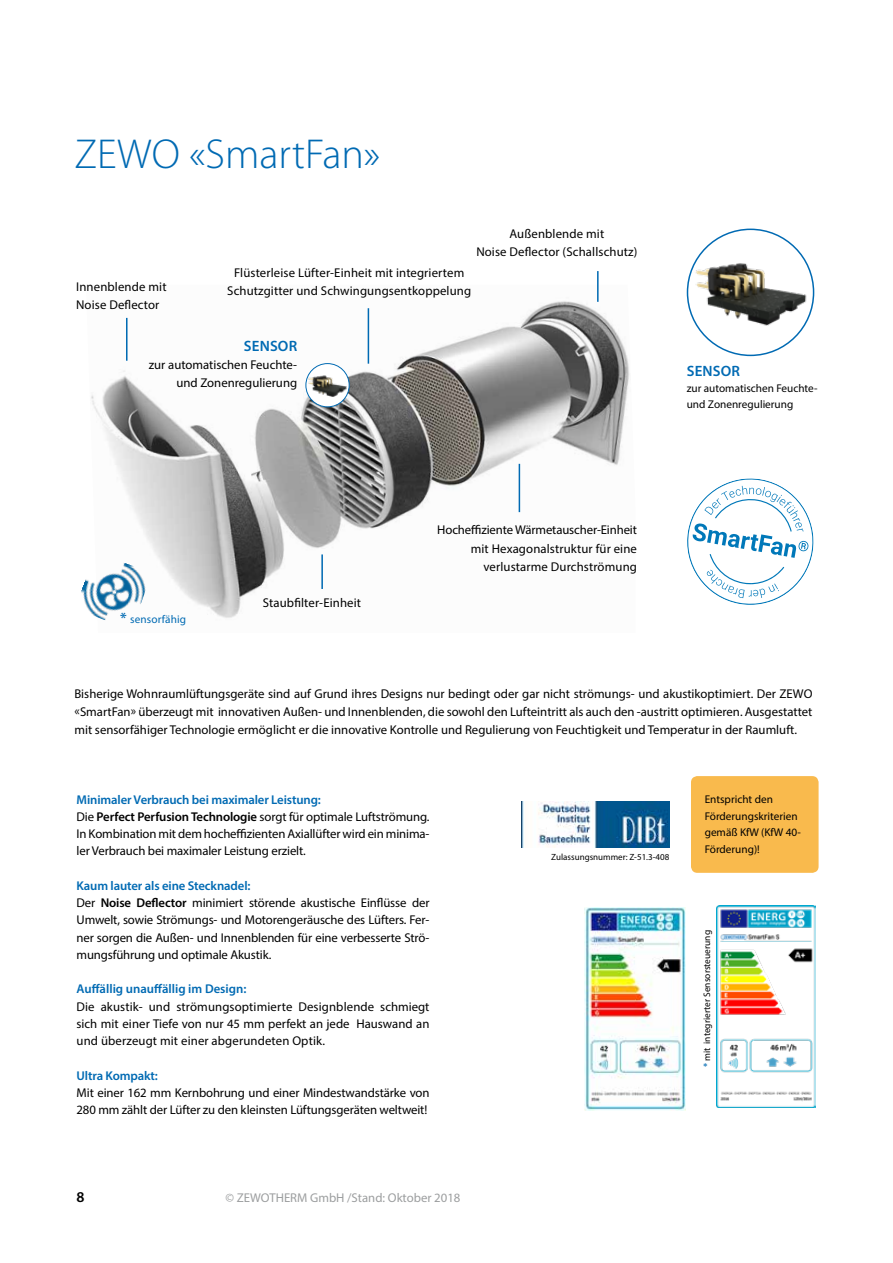
<style>
.page{position:relative;width:893px;height:1263px;background:#fff}
.page>*{position:absolute;margin:0;border:0;box-sizing:border-box;transform-origin:0 0}
.t1{font:300 42px "Myriad Pro";color:#006ab3}
.t2{font:600 15px "Myriad Pro";letter-spacing:.01em;color:#006ab3}
.t3{font:600 15px "Myriad Pro";color:#000}
.t4{font:12.75px/17.2px "Myriad Pro";letter-spacing:-.01em;color:#000}
.t5{font:12.75px/18.1px "Myriad Pro";letter-spacing:.01em;color:#000;text-align:center}
.t6{font:600 12.75px "Myriad Pro";color:#006ab3}
.t7{font:12.75px "Myriad Pro";color:#9c9e9f}
.t8{font:11.25px/16.5px "Myriad Pro";color:#000}
.t9{font:11.25px "Myriad Pro";letter-spacing:.01em;color:#006ab3}
.t10{font:9.45px "Myriad Pro";color:#000}
.t11{font:9px "Myriad Pro";color:#000}
.s1{font-weight:600;font-size:15.15px}
.s2{font-weight:600;color:#006ab3}
.s3{font-weight:600}
</style>
<div class="page">
<img style="left:687px;top:229px;width:127px;height:126px;border-radius:63px">
<div style="left:691px;top:776px;width:128px;height:97px;background:#f9ba4d;border-radius:6px"></div>
<img style="left:717px;top:906px;width:98px;height:202px">
<img style="left:585px;top:907px;width:100px;height:204px">
<img style="left:91px;top:301px;width:539px;height:317px">
<hr style="left:126px;top:318px;width:2px;height:43px;background:#006ab3">
<hr style="left:368px;top:308px;width:1px;height:56px;background:#006ab3">
<hr style="left:597px;top:271px;width:2px;height:31px;background:#006ab3">
<hr style="left:321px;top:554px;width:2px;height:35px;background:#006ab3">
<hr style="left:519px;top:464px;width:1px;height:48px;background:#006ab3">
<img style="left:81px;top:557px;width:66px;height:63px">
<img style="left:306px;top:364px;width:43px;height:43px;border-radius:22px">
<div style="left:306px;top:363px;width:43px;height:44px;border:1px solid #006ab3;border-radius:50%"></div>
<svg style="left:687px;top:478px;width:126px;height:127px"></svg>
<img style="left:521px;top:801px;width:148px;height:46px">
<h1 class="t1" style="left:74px;top:128px;width:307px">ZEWO «SmartFan»</h1>
<p class="t5" style="left:476px;top:225px;width:163px">Außenblende mit<br>Noise Deflector (Schallschutz)</p>
<p class="t5" style="left:76px;top:277px;width:92px;text-align:left">Innenblende mit<br>Noise Deflector</p>
<p class="t5" style="left:227px;top:263px;width:246px">Flüsterleise Lüfter-Einheit mit integriertem<br>Schutzgitter und Schwingungsentkoppelung</p>
<p class="t2" style="left:244px;top:337px;width:55px">SENSOR</p>
<p class="t4" style="left:149px;top:356px;width:150px;line-height:17.9px;text-align:right">zur automatischen Feuchte&shy;und Zonenregulierung</p>
<p class="t9" style="left:120px;top:612px;width:68px"><span class="s1">*</span> sensorfähig</p>
<p class="t5" style="left:263px;top:593px;width:100px">Staubfilter-Einheit</p>
<p class="t5" style="left:437px;top:521px;width:201px;text-align:right">Hocheffiziente Wärmetauscher-Einheit mit Hexagonalstruktur für eine verlustarme Durchströmung</p>
<p class="t2" style="left:687px;top:361px;width:55px">SENSOR</p>
<p class="t8" style="left:687px;top:380px;width:132px">zur automatischen Feuchte&shy;und Zonenregulierung</p>
<p class="t4" style="left:74px;top:684px;width:740px;line-height:18px;text-align:justify">Bisherige Wohnraumlüftungsgeräte sind auf Grund ihres Designs nur bedingt oder gar nicht strömungs- und akustikoptimiert. Der ZEWO «SmartFan» überzeugt mit innovativen Außen- und Innenblenden, die sowohl den Lufteintritt als auch den -austritt optimieren. Ausgestattet mit sensorfähiger Technologie ermöglicht er die innovative Kontrolle und Regulierung von Feuchtigkeit und Temperatur in der Raumluft.</p>
<p class="t4" style="left:77px;top:790px;width:354px"><span class="s2">Minimaler Verbrauch bei maximaler Leistung:<br></span>Die <span class="s3">Perfect Perfusion Technologie</span> sorgt für optimale Luftströmung.<br>In Kombination mit dem hocheffizienten Axiallüfter wird ein minima&shy;ler Verbrauch bei maximaler Leistung erzielt.</p>
<p class="t4" style="left:77px;top:877px;width:354px"><span class="s2">Kaum lauter als eine Stecknadel:<br></span>Der <span class="s3">Noise Deflector</span> minimiert störende akustische Einflüsse der Umwelt, sowie Strömungs- und Motorengeräusche des Lüfters. Fer&shy;ner sorgen die Außen- und Innenblenden für eine verbesserte Strö&shy;mungsführung und optimale Akustik.</p>
<p class="t6" style="left:77px;top:981px;width:171px">Auffällig unauffällig im Design:</p>
<p class="t4" style="left:77px;top:997px;width:354px;text-align:justify">Die akustik- und strömungsoptimierte Designblende schmiegt sich mit einer Tiefe von nur 45 mm perfekt an jede Hauswand an und überzeugt mit einer abgerundeten Optik.</p>
<p class="t6" style="left:77px;top:1067px;width:83px">Ultra Kompakt:</p>
<p class="t4" style="left:77px;top:1084px;width:354px">Mit einer 162 mm Kernbohrung und einer Mindestwandstärke von<br>280 mm zählt der Lüfter zu den kleinsten Lüftungsgeräten weltweit!</p>
<p class="t3" style="left:77px;top:1187px;width:10px">8</p>
<p class="t7" style="left:225px;top:1189px;width:237px">© ZEWOTHERM GmbH /Stand: Oktober 2018</p>
<p class="t11" style="left:551px;top:851px;width:120px">Zulassungsnummer: Z-51.3-408</p>
<p class="t8" style="left:705px;top:791px;width:98px">Entspricht den<br>Förderungskriterien gemäß KfW (KfW 40-<br>Förderung)!</p>
<p class="t10" style="left:701px;top:1067px;width:139px;rotate:-90deg"><span class="s2">*</span> mit integrierter Sensorsteuerung</p>
</div>
